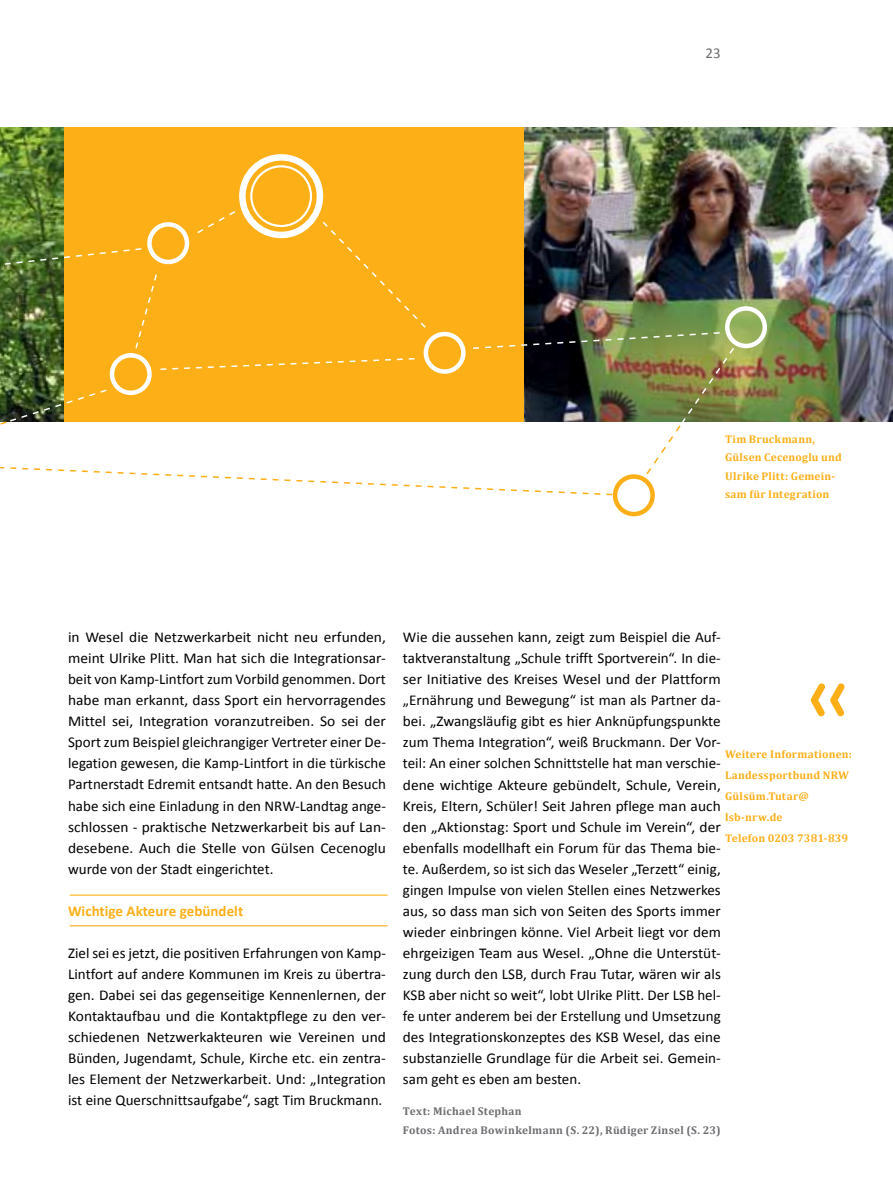
<style>
.page{position:relative;width:893px;height:1191px;background:#fff}
.page>*{position:absolute;margin:0;border:0;box-sizing:border-box;transform-origin:0 0}
.t1{font:108px "Miso";color:#fcaf17}
.t2{font:15px/21px "Calibri";color:#000;text-align:justify}
.t3{font:700 15px "Calibri";color:#fcaf17}
.t4{font:15px "Calibri";color:#6d6e71}
.t5{font:700 11.25px/21px "Cambria";letter-spacing:.025em;color:#fcaf17}
.t6{font:700 11.25px/18.3px "Cambria";letter-spacing:.03em;color:#6d6e71}
</style>
<div class="page">
<div style="left:64px;top:128px;width:460px;height:294px;background:#fcaf17"></div>
<img style="left:0;top:128px;width:64px;height:82px">
<img style="left:524px;top:128px;width:369px;height:294px">
<div style="left:250px;top:165px;width:62px;height:62px;border:2px solid #fff;border-radius:50%"></div>
<div style="left:239px;top:154px;width:84px;height:84px;border:7px solid #fff;border-radius:50%"></div>
<div style="left:725px;top:306px;width:42px;height:42px;border:4px solid #fff;border-radius:50%"></div>
<div style="left:613px;top:474px;width:42px;height:42px;border:4px solid #fcaf17;border-radius:50%"></div>
<img style="left:0;top:210px;width:736px;height:286px">
<hr style="left:70px;top:894px;width:318px;height:1px;background:#fcaf17">
<hr style="left:70px;top:925px;width:318px;height:1px;background:#fcaf17">
<p class="t4" style="left:705px;top:44px;width:17px">23</p>
<p class="t5" style="left:725px;top:429px;width:118px;line-height:18.3px">Tim Bruckmann,<br>Gülsen Cecenoglu und<br>Ulrike Plitt: Gemein&shy;sam für Integration</p>
<p class="t2" style="left:68px;top:626px;width:319px">in Wesel die Netzwerkarbeit nicht neu erfunden, meint Ulrike Plitt. Man hat sich die Integrationsar&shy;beit von Kamp-Lintfort zum Vorbild genommen. Dort habe man erkannt, dass Sport ein hervorragendes Mittel sei, Integration voranzutreiben. So sei der Sport zum Beispiel gleichrangiger Vertreter einer De&shy;legation gewesen, die Kamp-Lintfort in die türkische Partnerstadt Edremit entsandt hatte. An den Besuch habe sich eine Einladung in den NRW-Landtag ange&shy;schlossen - praktische Netzwerkarbeit bis auf Lan&shy;desebene. Auch die Stelle von Gülsen Cecenoglu wurde von der Stadt eingerichtet.</p>
<p class="t3" style="left:68px;top:901px;width:177px">Wichtige Akteure gebündelt</p>
<p class="t2" style="left:68px;top:941px;width:319px">Ziel sei es jetzt, die positiven Erfahrungen von Kamp-Lintfort auf andere Kommunen im Kreis zu übertra&shy;gen. Dabei sei das gegenseitige Kennenlernen, der Kontaktaufbau und die Kontaktpflege zu den ver&shy;schiedenen Netzwerkakteuren wie Vereinen und Bünden, Jugendamt, Schule, Kirche etc. ein zentra&shy;les Element der Netzwerkarbeit. Und: „Integration ist eine Querschnittsaufgabe“, sagt Tim Bruckmann.</p>
<p class="t2" style="left:403px;top:626px;width:319px">Wie die aussehen kann, zeigt zum Beispiel die Auf&shy;taktveranstaltung „Schule trifft Sportverein“. In die&shy;ser Initiative des Kreises Wesel und der Plattform „Ernährung und Bewegung“ ist man als Partner da&shy;bei. „Zwangsläufig gibt es hier Anknüpfungspunkte zum Thema Integration“, weiß Bruckmann. Der Vor&shy;teil: An einer solchen Schnittstelle hat man verschie&shy;dene wichtige Akteure gebündelt, Schule, Verein, Kreis, Eltern, Schüler! Seit Jahren pflege man auch den „Aktionstag: Sport und Schule im Verein“, der ebenfalls modellhaft ein Forum für das Thema bie&shy;te. Außerdem, so ist sich das Weseler „Terzett“ einig, gingen Impulse von vielen Stellen eines Netzwerkes aus, so dass man sich von Seiten des Sports immer wieder einbringen könne. Viel Arbeit liegt vor dem ehrgeizigen Team aus Wesel. „Ohne die Unterstüt&shy;zung durch den LSB, durch Frau Tutar, wären wir als KSB aber nicht so weit“, lobt Ulrike Plitt. Der LSB hel&shy;fe unter anderem bei der Erstellung und Umsetzung des I ntegrationskonzeptes des KSB Wesel, das eine substanzielle Grundlage für die Arbeit sei. Gemein&shy;sam geht es eben am besten.</p>
<p class="t6" style="left:403px;top:1102px;width:319px">Text: Michael Stephan<br>Fotos: Andrea Bowinkelmann (S. 22), Rüdiger Zinsel (S. 23)</p>
<h1 class="t1" style="left:851px;top:763px;width:47px;rotate:-180deg">»</h1>
<p class="t5" style="left:725px;top:743px;width:129px">Weitere Informationen:<br>Landessportbund NRW<br>Gülsüm.Tutar@ lsb-nrw.de<br>Telefon 0203 7381-839</p>
</div>
